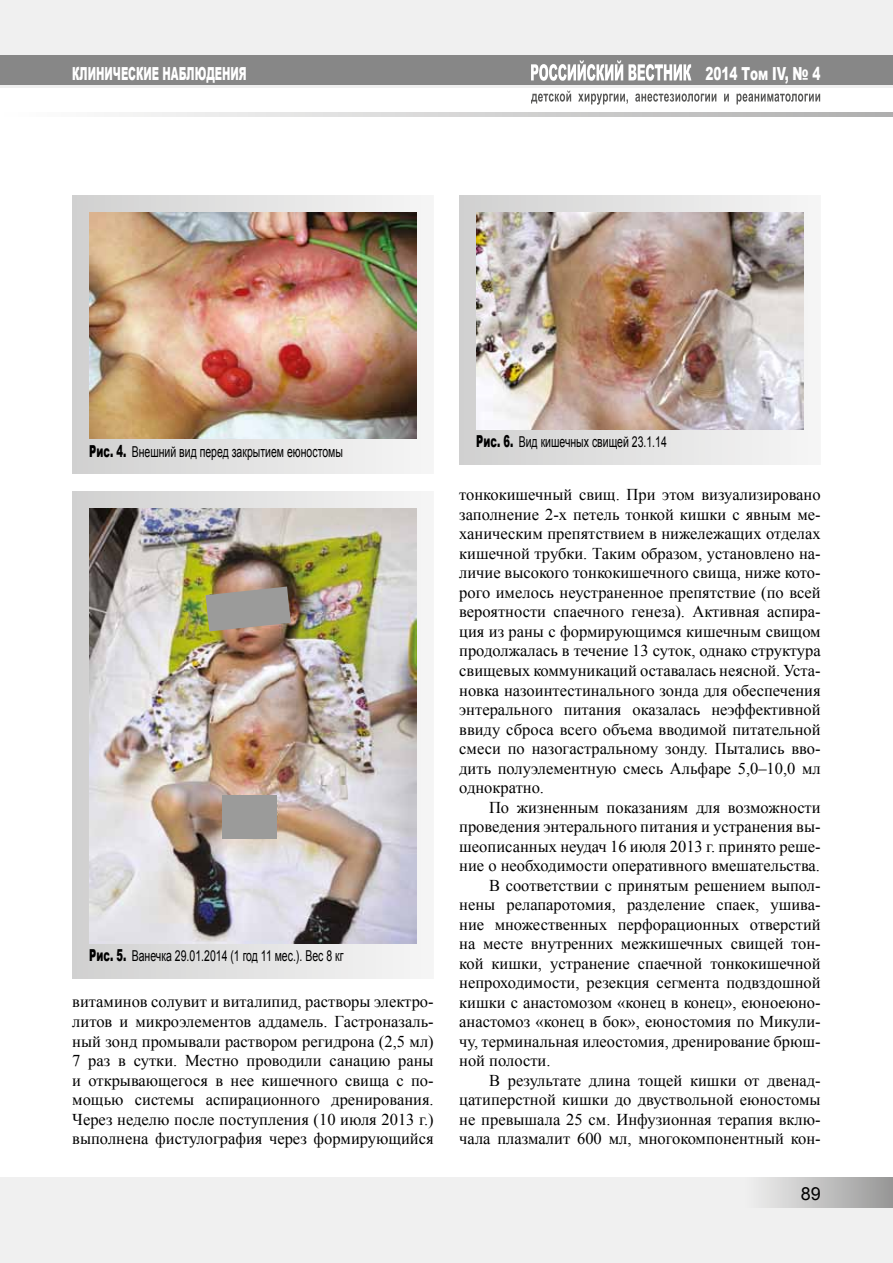
<style>
.page{position:relative;width:893px;height:1263px;background:#fff}
.page>*{position:absolute;margin:0;border:0;box-sizing:border-box;transform-origin:0 0}
.t1{font:900 18px "Arial";color:#fff;scale:.56 1}
.t2{font:900 18px "Arial";color:#fff;scale:.67 1}
.t3{font:18px "Arial";color:#000}
.t4{font:16.5px/19.5px "Times New Roman";color:#000;text-align:justify}
.t5{font:15px "Arial";color:#000;scale:.7 1}
.s1{font-weight:900;font-size:16.5px}
</style>
<div class="page">
<div style="left:0;top:1178px;width:893px;height:85px;background:#f0f0f0"></div>
<div style="left:744px;top:1178px;width:149px;height:30px;background:linear-gradient(to right,#f1f1f1,#979797)"></div>
<div style="left:0;top:0;width:893px;height:87px;background:#f0f0f0"></div>
<div style="left:0;top:55px;width:893px;height:30px;background:#878787"></div>
<svg style="left:119px;top:113px;width:774px;height:4px;background:#d2d1d1"></svg>
<svg style="left:531px;top:60px;width:160px;height:21px"></svg>
<svg style="left:531px;top:91px;width:289px;height:14px"></svg>
<div style="left:459px;top:196px;width:362px;height:268px;background:linear-gradient(to right,#d0cfcf,#f3f3f3)"></div>
<img style="left:476px;top:213px;width:328px;height:216px">
<div style="left:72px;top:492px;width:362px;height:486px;background:linear-gradient(to right,#cdcdcd,#f6f5f5)"></div>
<img style="left:89px;top:509px;width:328px;height:434px">
<div style="left:72px;top:196px;width:362px;height:278px;background:linear-gradient(to right,#d1d0cf,#f0efee)"></div>
<img style="left:89px;top:213px;width:328px;height:226px">
<svg style="left:206px;top:587px;width:85px;height:44px;background:#9d968d"></svg>
<div style="left:222px;top:795px;width:54px;height:43px;background:#9b9b9a"></div>
<p class="t1" style="left:72px;top:61px;width:313px">КЛИНИЧЕСКИЕ НАБЛЮДЕНИЯ</p>
<p class="t2" style="left:706px;top:61px;width:173px">2014 Том IV, № 4</p>
<p class="t5" style="left:89px;top:442px;width:364px"><span class="s1">Рис. 4.</span> Внешний вид перед закрытием еюностомы</p>
<p class="t5" style="left:89px;top:946px;width:365px"><span class="s1">Рис. 5.</span> Ванечка 29.01.2014 (1 год 11 мес.). Вес 8 кг</p>
<p class="t4" style="left:72px;top:992px;width:363px">витаминов солувит и виталипид, растворы электро&shy;литов и микроэлементов аддамель. Гастроназаль&shy;ный зонд промывали раствором регидрона (2,5 мл)<br>7 раз в сутки. Местно проводили санацию раны и открывающегося в нее кишечного свища с по&shy;мощью системы аспирационного дренирования.<br>Через неделю после поступления (10 июля 2013 г.) выполнена фистулография через формирующийся</p>
<p class="t5" style="left:476px;top:432px;width:274px"><span class="s1">Рис. 6.</span> Вид кишечных свищей 23.1.14</p>
<p class="t4" style="left:459px;top:485px;width:363px">тонкокишечный свищ. При этом визуализировано заполнение 2‑х петель тонкой кишки с явным ме&shy;ханическим препятствием в нижележащих отделах кишечной трубки. Таким образом, установлено на&shy;личие высокого тонкокишечного свища, ниже кото&shy;рого имелось неустраненное препятствие (по всей вероятности спаечного генеза). Активная аспира&shy;ция из раны с формирующимся кишечным свищом продолжалась в течение 13 суток, однако структура свищевых коммуникаций оставалась неясной. Уста&shy;новка назоинтестинального зонда для обеспечения энтерального питания оказалась неэффективной ввиду сброса всего объема вводимой питательной смеси по назогастральному зонду. Пытались вво&shy;дить полуэлементную смесь Альфаре 5,0–10,0 мл однократно.</p>
<p class="t4" style="left:489px;top:797px;width:333px">По жизненным показаниям для возможности</p>
<p class="t4" style="left:459px;top:816px;width:363px">проведения энтерального питания и устранения вы-</p>
<p class="t4" style="left:459px;top:836px;width:363px">шеописанных неудач 16 июля 2013 г. принято реше-</p>
<p class="t4" style="left:459px;top:855px;width:362px">ние о необходимости оперативного вмешательства.</p>
<p class="t4" style="left:489px;top:875px;width:333px">В соответствии с принятым решением выпол-</p>
<p class="t4" style="left:459px;top:894px;width:363px">нены релапаротомия, разделение спаек, ушива-</p>
<p class="t4" style="left:459px;top:914px;width:363px">ние множественных перфорационных отверстий</p>
<p class="t4" style="left:459px;top:933px;width:363px">на месте внутренних межкишечных свищей тон-</p>
<p class="t4" style="left:459px;top:953px;width:363px">кой кишки, устранение спаечной тонкокишечной</p>
<p class="t4" style="left:459px;top:972px;width:363px">непроходимости, резекция сегмента подвздошной</p>
<p class="t4" style="left:459px;top:992px;width:362px">кишки с анастомозом «конец в конец», еюноеюно-</p>
<p class="t4" style="left:459px;top:1011px;width:363px">анастомоз «конец в бок», еюностомия по Микули-</p>
<p class="t4" style="left:459px;top:1031px;width:363px">чу, терминальная илеостомия, дренирование брюш-</p>
<p class="t4" style="left:459px;top:1050px;width:93px">ной полости.</p>
<p class="t4" style="left:489px;top:1070px;width:333px">В результате длина тощей кишки от двенад-</p>
<p class="t4" style="left:459px;top:1089px;width:363px">цатиперстной кишки до двуствольной еюностомы</p>
<p class="t4" style="left:459px;top:1109px;width:363px">не превышала 25 см. Инфузионная терапия вклю-</p>
<p class="t4" style="left:459px;top:1128px;width:363px">чала плазмалит 600 мл, многокомпонентный кон-</p>
<p class="t3" style="left:801px;top:1181px;width:22px">89</p>
</div>
